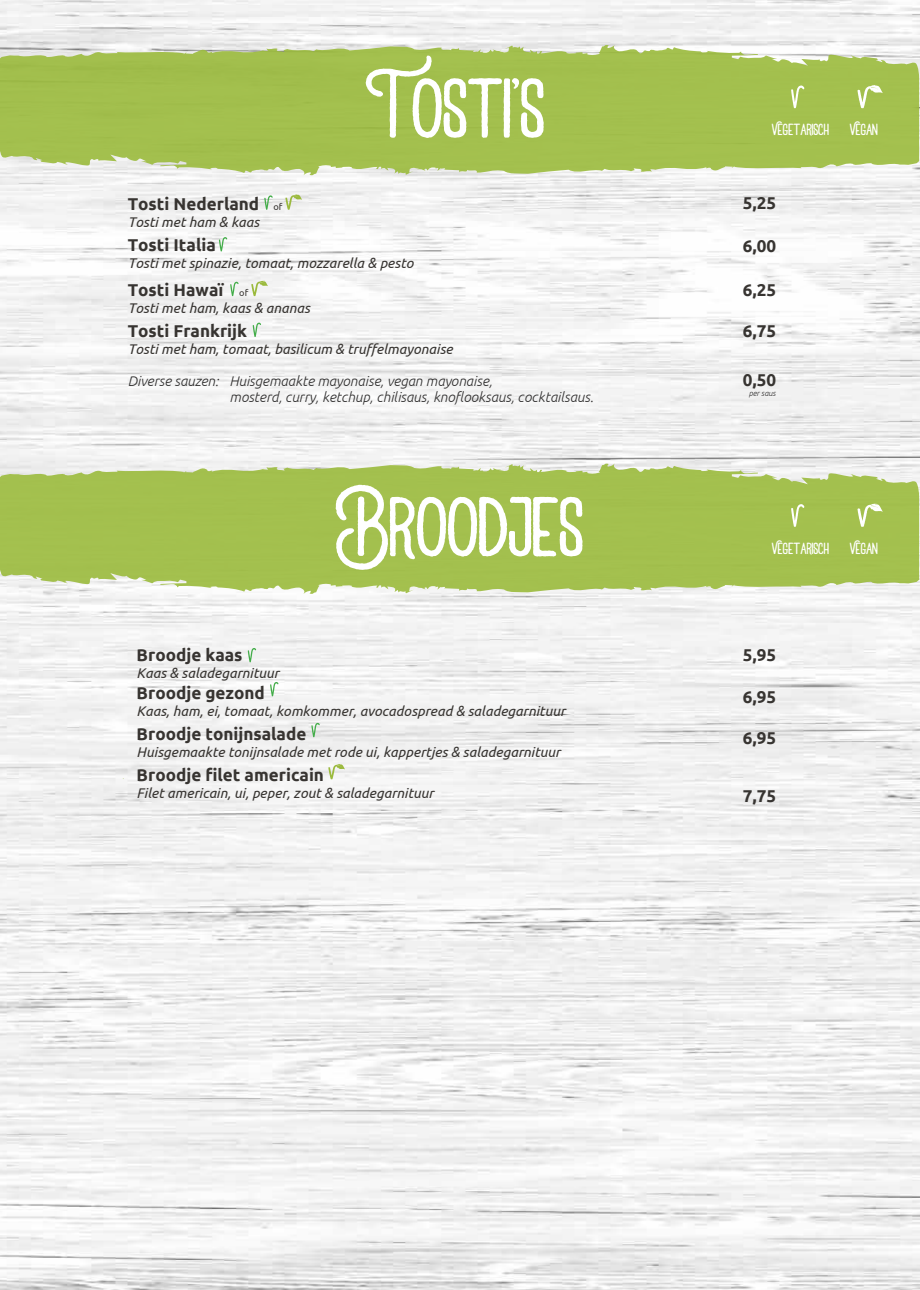
<style>
.page{position:relative;width:920px;height:1290px;background:#fff}
.page>*{position:absolute;margin:0;border:0;box-sizing:border-box;transform-origin:0 0}
.t1{font:85.2px "Belion";color:#fff}
.t2{font:700 17.1px "Ubuntu";color:#373431}
.t3{font:16.35px "Belion";color:#fff}
.t4{font:italic 13.95px "Ubuntu";color:#373431}
.t5{font:italic 300 13.95px/16.8px "Ubuntu";color:#2f2e2e}
.t6{font:9.3px "Ubuntu";color:#373431}
.t7{font:italic 300 7.8px "Ubuntu";color:#2f2e2e}
</style>
<div class="page">
<svg style="left:0;top:45px;width:919px;height:131px;background:#acc561"></svg>
<svg style="left:0;top:463px;width:919px;height:131px;background:#adc662"></svg>
<svg style="left:264px;top:195px;width:9px;height:15px"></svg>
<svg style="left:285px;top:195px;width:17px;height:15px"></svg>
<svg style="left:251px;top:281px;width:17px;height:15px"></svg>
<svg style="left:230px;top:282px;width:9px;height:14px"></svg>
<svg style="left:219px;top:237px;width:8px;height:14px"></svg>
<svg style="left:253px;top:323px;width:8px;height:14px"></svg>
<svg style="left:270px;top:682px;width:8px;height:14px"></svg>
<svg style="left:311px;top:723px;width:9px;height:14px"></svg>
<svg style="left:248px;top:648px;width:8px;height:14px"></svg>
<svg style="left:328px;top:764px;width:17px;height:15px"></svg>
<svg style="left:791px;top:85px;width:13px;height:23px"></svg>
<svg style="left:857px;top:85px;width:26px;height:23px"></svg>
<svg style="left:791px;top:504px;width:13px;height:23px"></svg>
<svg style="left:857px;top:504px;width:26px;height:23px"></svg>
<h1 class="t1" style="left:375px;top:56px;width:171px">Tosti’s</h1>
<p class="t3" style="left:772px;top:119px;width:59px">Vegetarisch</p>
<p class="t3" style="left:850px;top:119px;width:30px">Vegan</p>
<p class="t2" style="left:128px;top:194px;width:133px">Tosti Nederland</p>
<p class="t4" style="left:128px;top:214px;width:133px">Tosti met ham &amp; kaas</p>
<p class="t2" style="left:128px;top:235px;width:90px">Tosti Italia</p>
<p class="t4" style="left:128px;top:255px;width:287px">Tosti met spinazie, tomaat, mozzarella &amp; pesto</p>
<p class="t2" style="left:128px;top:280px;width:97px">Tosti Hawaï</p>
<p class="t4" style="left:128px;top:299px;width:184px">Tosti met ham, kaas &amp; ananas</p>
<p class="t2" style="left:128px;top:321px;width:121px">Tosti Frankrijk</p>
<p class="t4" style="left:128px;top:340px;width:326px">Tosti met ham, tomaat, basilicum &amp; truffelmayonaise</p>
<p class="t5" style="left:230px;top:372px;width:365px;text-indent:-102px">Diverse sauzen: Huisgemaakte mayonaise, vegan mayonaise,<br>mosterd, curry, ketchup, chilisaus, knoflooksaus, cocktailsaus.</p>
<p class="t2" style="left:743px;top:369px;width:35px">0,50</p>
<p class="t2" style="left:743px;top:193px;width:35px">5,25</p>
<p class="t2" style="left:743px;top:235px;width:35px">6,00</p>
<p class="t2" style="left:743px;top:280px;width:35px">6,25</p>
<p class="t2" style="left:743px;top:321px;width:35px">6,75</p>
<p class="t6" style="left:273px;top:201px;width:11px">of</p>
<p class="t6" style="left:239px;top:287px;width:11px">of</p>
<p class="t7" style="left:749px;top:389px;width:29px">per saus</p>
<h1 class="t1" style="left:336px;top:474px;width:249px">Broodjes</h1>
<p class="t2" style="left:137px;top:645px;width:107px">Broodje kaas</p>
<p class="t4" style="left:137px;top:665px;width:144px">Kaas &amp; saladegarnituur</p>
<p class="t2" style="left:137px;top:682px;width:130px">Broodje gezond</p>
<p class="t4" style="left:137px;top:702px;width:430px">Kaas, ham, ei, tomaat, komkommer, avocadospread &amp; saladegarnituur</p>
<p class="t2" style="left:137px;top:723px;width:171px">Broodje tonijnsalade</p>
<p class="t4" style="left:137px;top:743px;width:425px">Huisgemaakte tonijnsalade met rode ui, kappertjes &amp; saladegarnituur</p>
<p class="t2" style="left:137px;top:764px;width:189px">Broodje filet americain</p>
<p class="t4" style="left:137px;top:784px;width:299px">Filet americain, ui, peper, zout &amp; saladegarnituur</p>
<p class="t3" style="left:772px;top:538px;width:59px">Vegetarisch</p>
<p class="t3" style="left:850px;top:538px;width:30px">Vegan</p>
<p class="t2" style="left:743px;top:645px;width:35px">5,95</p>
<p class="t2" style="left:743px;top:687px;width:35px">6,95</p>
<p class="t2" style="left:743px;top:727px;width:35px">6,95</p>
<p class="t2" style="left:743px;top:785px;width:35px">7,75</p>
</div>
